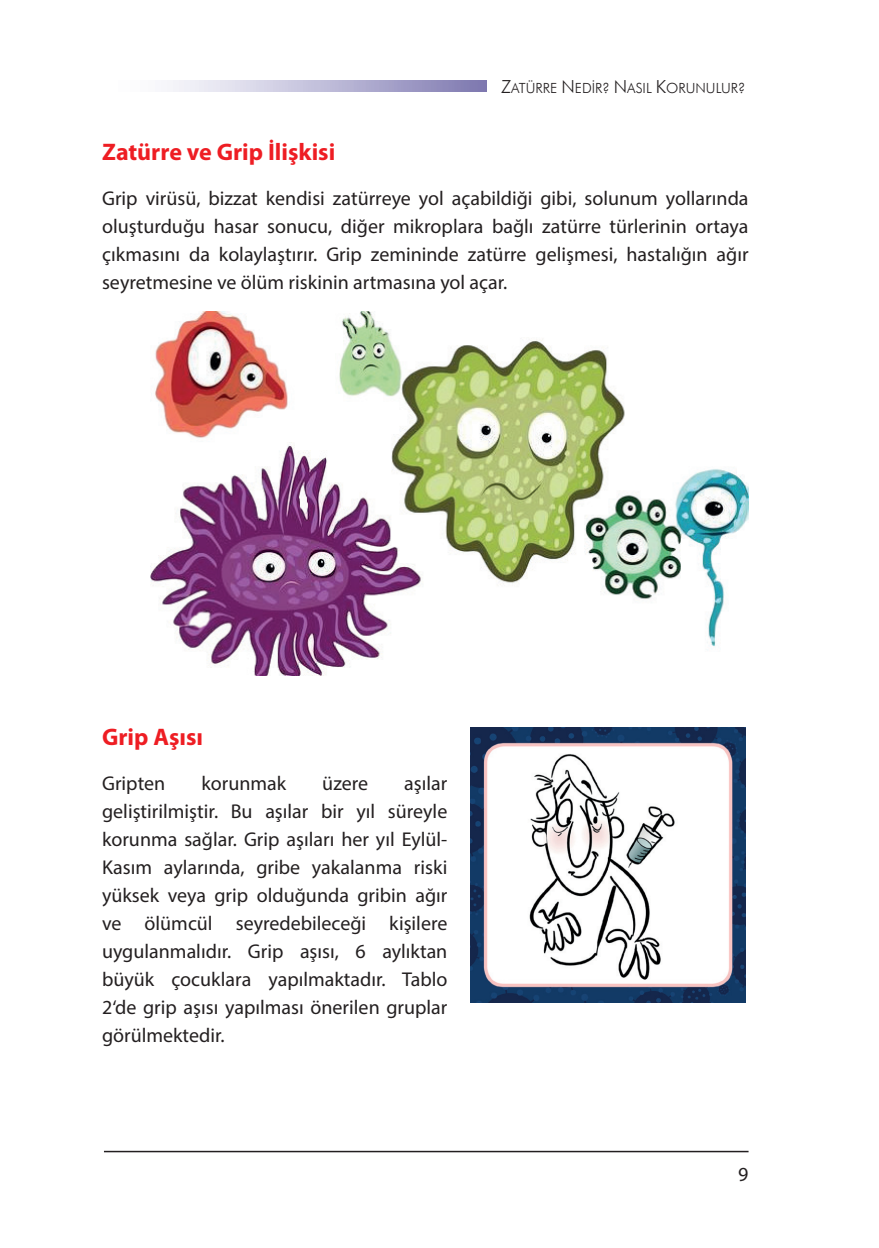
<style>
.page{position:relative;width:879px;height:1248px;background:#fff}
.page>*{position:absolute;margin:0;border:0;box-sizing:border-box;transform-origin:0 0}
.t1{font:700 24px "Myriad Pro";color:#ee1d23}
.t2{font:20px/28px "Myriad Pro";color:#231f20;text-align:justify}
.t3{font:300 14px "Futura BT";color:#231f20}
.s1{font-size:18px}
</style>
<div class="page">
<svg style="left:173px;top:81px;width:313px;height:11px"></svg>
<hr style="left:104px;top:1150px;width:644px;height:2px;background:#231f20">
<img style="left:150px;top:311px;width:598px;height:364px">
<img style="left:470px;top:727px;width:275px;height:275px">
<p class="t3" style="left:501px;top:80px;width:246px"><span class="s1">Z</span>ATÜRRE <span class="s1">N</span>EDİR? <span class="s1">N</span>ASIL <span class="s1">K</span>ORUNULUR?</p>
<p class="t1" style="left:102px;top:138px;width:235px">Zatürre ve Grip İlişkisi</p>
<p class="t2" style="left:102px;top:184px;width:648px">Grip virüsü, bizzat kendisi zatürreye yol açabildiği gibi, solunum yollarında oluşturduğu hasar sonucu, diğer mikroplara bağlı zatürre türlerinin ortaya çıkmasını da kolaylaştırır. Grip zemininde zatürre gelişmesi, hastalığın ağır seyretmesine ve ölüm riskinin artmasına yol açar.</p>
<p class="t1" style="left:102px;top:723px;width:102px">Grip Aşısı</p>
<p class="t2" style="left:102px;top:769px;width:65px">Gripten</p>
<p class="t2" style="left:201px;top:769px;width:86px">korunmak</p>
<p class="t2" style="left:322px;top:769px;width:47px">üzere</p>
<p class="t2" style="left:102px;top:769px;width:347px;text-indent:302px">aşılar geliştirilmiştir. Bu aşılar bir yıl süreyle korunma sağlar. Grip aşıları her yıl Eylül-Kasım aylarında, gribe yakalanma riski yüksek veya grip olduğunda gribin ağır ve ölümcül seyredebileceği kişilere uygulanmalıdır. Grip aşısı, 6 aylıktan büyük çocuklara yapılmaktadır. Tablo 2‘de grip aşısı yapılması önerilen gruplar görülmektedir.</p>
<p class="t2" style="left:738px;top:1159px;width:12px">9</p>
</div>
